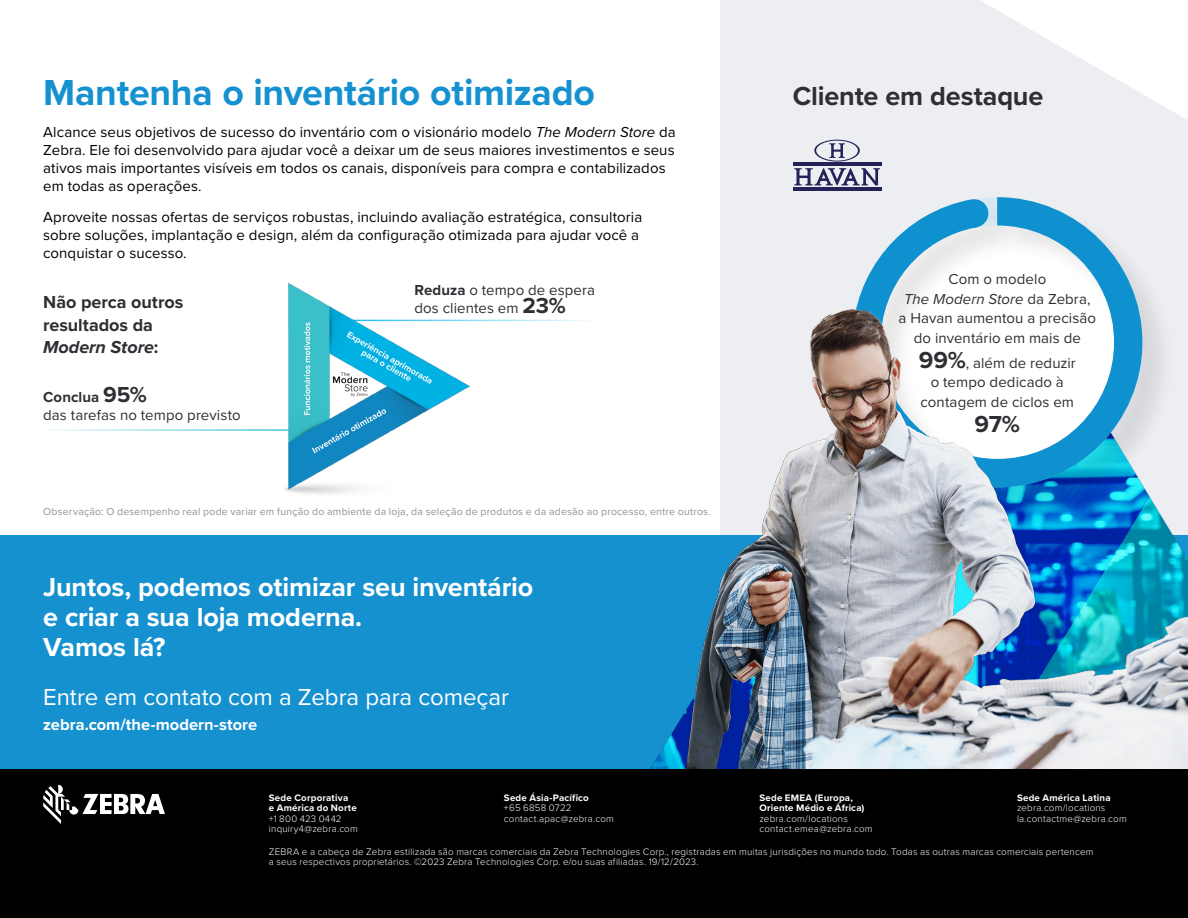
<style>
.page{position:relative;width:1188px;height:918px;background:#fff}
.page>*{position:absolute;margin:0;border:0;box-sizing:border-box;transform-origin:0 0}
.Heading{font:700 37.5px "Proxima Nova";letter-spacing:-.01em;color:#1691d0}
.Subhead-1{font:700 27px/30px "Proxima Nova";letter-spacing:-.005em;color:#fff}
.Heading-2{font:700 27px "Proxima Nova";letter-spacing:-.005em;color:#2d2f33}
.Body{font:24px "Proxima Nova";color:#fff}
.Introduction-Body{font:700 24px "Proxima Nova";color:#2d2f33}
.Introduction-Body-2{font:700 18px/22.5px "Proxima Nova";color:#2d2f33}
.Body-2{font:700 16.5px "Proxima Nova";color:#fff}
.Introduction-Body-3{font:15px/18px "Proxima Nova";letter-spacing:.005em;color:#000}
.Introduction-Body-4{font:15px/19.5px "Proxima Nova";letter-spacing:.005em;color:#2d2f33;text-align:center}
.Bullets{font:15px/18px "Proxima Nova";letter-spacing:.005em;color:#2d2f33}
.Body-3{font:10.5px "Proxima Nova";letter-spacing:.02em;color:#8e9299}
.Legal-NALA{font:300 9.75px/10.5px "Proxima Nova";letter-spacing:.02em;color:#fff}
.Legal-NALA-2{font:700 9.75px/10.5px "Proxima Nova";letter-spacing:.02em;color:#fff}
.s1{font-style:italic}
.s2{font-weight:700}
.s3{font-weight:700;font-size:22.5px}
.s4{font-weight:700;font-size:24px}
</style>
<div class="page">
<hr style="left:335px;top:320px;width:259px;height:1px;background:#1cbbee">
<div style="left:720px;top:0;width:468px;height:631px;background:#eceef2"></div>
<div style="left:0;top:536px;width:1188px;height:382px;background:#1691d0"></div>
<svg style="left:981px;top:0;width:207px;height:120px"></svg>
<svg style="left:814px;top:140px;width:46px;height:22px"></svg>
<hr style="left:793px;top:163px;width:88px;height:3px;background:#252258">
<svg style="left:794px;top:168px;width:86px;height:17px"></svg>
<hr style="left:793px;top:188px;width:88px;height:3px;background:#252258">
<hr style="left:43px;top:429px;width:251px;height:2px;background:#3fc3d8">
<img style="left:260px;top:283px;width:209px;height:211px">
<svg style="left:893px;top:197px;width:208px;height:44px"></svg>
<img style="left:517px;top:241px;width:671px;height:529px">
<div style="left:0;top:770px;width:1188px;height:148px;background:#000"></div>
<svg style="left:43px;top:785px;width:122px;height:39px"></svg>
<p class="Heading" style="left:43px;top:65px;width:553px">Mantenha o inventário otimizado</p>
<p class="Introduction-Body-3" style="left:43px;top:122px;width:634px">Alcance seus objetivos de sucesso do inventário com o visionário modelo <span class="s1">The Modern Store</span> da Zebra. Ele foi desenvolvido para ajudar você a deixar um de seus maiores investimentos e seus ativos mais importantes visíveis em todos os canais, disponíveis para compra e contabilizados em todas as operações.</p>
<p class="Introduction-Body-3" style="left:43px;top:208px;width:601px">Aproveite nossas ofertas de serviços robustas, incluindo avaliação estratégica, consultoria sobre soluções, implantação e design, além da configuração otimizada para ajudar você a conquistar o sucesso.</p>
<p class="Introduction-Body-2" style="left:43px;top:291px;width:142px">Não perca outros</p>
<p class="Introduction-Body-2" style="left:43px;top:313px;width:117px">resultados da<br><span class="s1">Modern Store</span>:</p>
<p class="Bullets" style="left:43px;top:388px;width:199px"><span class="s2">Conclua</span> <span class="s3">95%<br></span>das tarefas no tempo previsto</p>
<p class="Bullets" style="left:415px;top:280px;width:182px"><span class="s2">Reduza</span> o tempo de espera dos clientes em <span class="s3">23%</span></p>
<p class="Body-3" style="left:43px;top:504px;width:669px">Observação: O desempenho real pode variar em função do ambiente da loja, da seleção de produtos e da adesão ao processo, entre outros.</p>
<p class="Subhead-1" style="left:43px;top:572px;width:492px">Juntos, podemos otimizar seu inventário e criar a sua loja moderna.<br>Vamos lá?</p>
<p class="Body" style="left:43px;top:679px;width:467px">Entre em contato com a Zebra para começar</p>
<p class="Body-2" style="left:43px;top:712px;width:216px">zebra.com/the-modern-store</p>
<p class="Legal-NALA-2" style="left:269px;top:792px;width:89px">Sede Corporativa<br>e América do Norte</p>
<p class="Legal-NALA" style="left:269px;top:813px;width:74px">+1 800 423 0442</p>
<p class="Legal-NALA" style="left:269px;top:823px;width:90px">inquiry4@zebra.com</p>
<p class="Legal-NALA-2" style="left:504px;top:792px;width:86px">Sede Ásia-Pacífico</p>
<p class="Legal-NALA" style="left:504px;top:802px;width:69px">+65 6858 0722</p>
<p class="Legal-NALA" style="left:504px;top:813px;width:112px">contact.apac@zebra.com</p>
<p class="Heading-2" style="left:793px;top:76px;width:252px">Cliente em destaque</p>
<p class="Introduction-Body-4" style="left:899px;top:269px;width:199px">Com o modelo<br><span class="s1">The Modern Store</span> da Zebra, a Havan aumentou a precisão do inventário em mais de</p>
<p class="Introduction-Body-4" style="left:919px;top:352px;width:159px"><span class="s4">99%</span>, além de reduzir o tempo dedicado à contagem de ciclos em</p>
<p class="Introduction-Body" style="left:975px;top:406px;width:47px">97%</p>
<p class="Legal-NALA-2" style="left:759px;top:792px;width:107px">Sede EMEA (Europa,<br>Oriente Médio e África)</p>
<p class="Legal-NALA" style="left:759px;top:813px;width:90px">zebra.com/locations</p>
<p class="Legal-NALA" style="left:759px;top:823px;width:115px">contact.emea@zebra.com</p>
<p class="Legal-NALA-2" style="left:1017px;top:792px;width:95px">Sede América Latina</p>
<p class="Legal-NALA" style="left:1017px;top:802px;width:90px">zebra.com/locations</p>
<p class="Legal-NALA" style="left:1017px;top:813px;width:111px">la.contactme@zebra.com</p>
<p class="Legal-NALA" style="left:269px;top:846px;width:826px">ZEBRA e a cabeça de Zebra estilizada são marcas comerciais da Zebra Technologies Corp., registradas em muitas jurisdições no mundo todo. Todas as outras marcas comerciais pertencem a seus respectivos proprietários. ©2023 Zebra Technologies Corp. e/ou suas afiliadas. 19/12/2023.</p>
</div>
